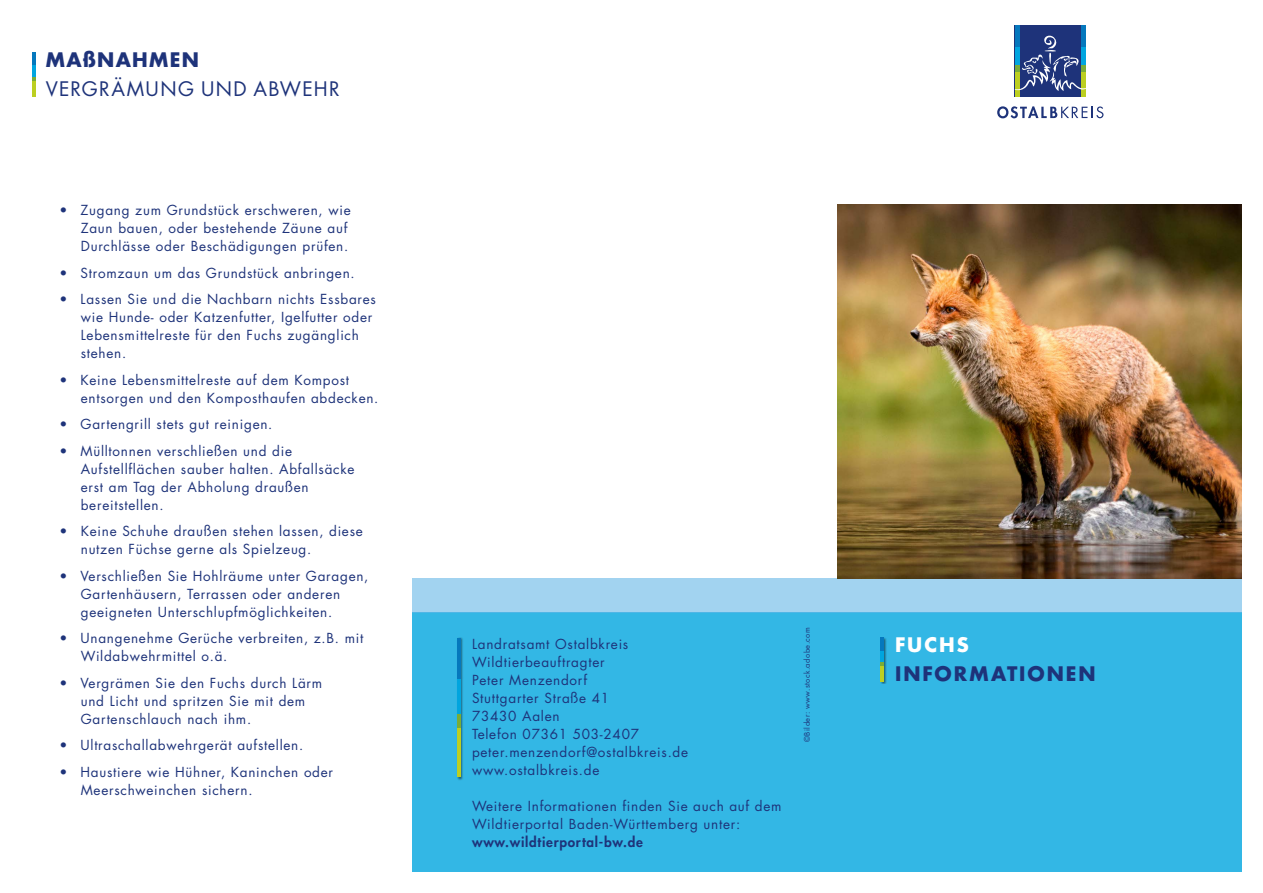
<style>
.page{position:relative;width:1263px;height:893px;background:#fff}
.page>*{position:absolute;margin:0;border:0;box-sizing:border-box;transform-origin:0 0}
.H2_Kapitel{font:19.5px/28.5px "Futura Std";letter-spacing:.065em;color:#1e337a}
.Titel_H1{font:700 19.5px "Futura Std";letter-spacing:.1em;color:#1e337a}
.Titel_H1-2{font:700 19.5px "Futura Std";letter-spacing:.095em;color:#fff}
.Text_book_9_12_55{font:13.5px/18px "Futura Std";letter-spacing:.055em;color:#1e337a}
.Text_book_9_12_55-2{font:800 13.5px "Futura Std";letter-spacing:.055em;color:#1e337a}
.Text_book_9_12_55-3{font:7.5px "Futura Std";letter-spacing:.055em;color:#1e337a}
.s1{font-weight:700}
</style>
<div class="page">
<div style="left:412px;top:612px;width:830px;height:260px;background:#33b7e5"></div>
<div style="left:412px;top:578px;width:830px;height:34px;background:#a2d3f0"></div>
<div style="left:880px;top:637px;width:7px;height:47px;background:#000;opacity:.5"></div>
<hr style="left:880px;top:638px;width:4px;height:13px;background:#0578bd">
<svg style="left:880px;top:662px;width:4px;height:4px"></svg>
<hr style="left:880px;top:651px;width:4px;height:11px;background:#00a5df">
<hr style="left:880px;top:666px;width:4px;height:15px;background:#bccf21">
<svg style="left:997px;top:106px;width:106px;height:12px"></svg>
<div style="left:1015px;top:26px;width:71px;height:71px;background:#1e337a"></div>
<hr style="left:1015px;top:26px;width:4px;height:21px;background:#0578bd">
<hr style="left:1015px;top:72px;width:4px;height:25px;background:#bccf21">
<div style="left:1081px;top:26px;width:5px;height:21px;background:#0578bd"></div>
<div style="left:1081px;top:72px;width:5px;height:25px;background:#bccf21"></div>
<svg style="left:1015px;top:34px;width:71px;height:57px"></svg>
<div style="left:457px;top:637px;width:7px;height:143px;background:#000;opacity:.5"></div>
<hr style="left:457px;top:638px;width:3px;height:41px;background:#0578bd">
<hr style="left:457px;top:714px;width:3px;height:14px;background:#79ac38">
<hr style="left:457px;top:679px;width:3px;height:35px;background:#00a5df">
<hr style="left:457px;top:728px;width:3px;height:49px;background:#bccf21">
<hr style="left:32px;top:52px;width:3px;height:14px;background:#0578bd">
<svg style="left:32px;top:66px;width:3px;height:15px"></svg>
<hr style="left:32px;top:81px;width:3px;height:16px;background:#bccf21">
<img style="left:838px;top:204px;width:404px;height:374px">
<h2 class="H2_Kapitel" style="left:46px;top:46px;width:295px"><span class="s1">MAßNAHMEN<br></span>VERGRÄMUNG UND ABWEHR</h2>
<p class="Text_book_9_12_55" style="left:81px;top:201px;width:271px;text-indent:-21px">• Zugang zum Grundstück erschweren, wie<br>Zaun bauen, oder bestehende Zäune auf<br>Durchlässe oder Beschädigungen prüfen.</p>
<p class="Text_book_9_12_55" style="left:60px;top:264px;width:297px">• Stromzaun um das Grundstück anbringen.</p>
<p class="Text_book_9_12_55" style="left:81px;top:290px;width:297px;text-indent:-21px">• Lassen Sie und die Nachbarn nichts Essbares wie Hunde- oder Katzenfutter, Igelfutter oder Lebensmittelreste für den Fuchs zugänglich stehen.</p>
<p class="Text_book_9_12_55" style="left:81px;top:371px;width:299px;text-indent:-21px">• Keine Lebensmittelreste auf dem Kompost entsorgen und den Komposthaufen abdecken.</p>
<p class="Text_book_9_12_55" style="left:60px;top:415px;width:214px">• Gartengrill stets gut reinigen.</p>
<p class="Text_book_9_12_55" style="left:81px;top:442px;width:275px;text-indent:-21px">• Mülltonnen verschließen und die<br>Aufstellflächen sauber halten. Abfallsäcke erst am Tag der Abholung draußen bereitstellen.</p>
<p class="Text_book_9_12_55" style="left:81px;top:522px;width:284px;text-indent:-21px">• Keine Schuhe draußen stehen lassen, diese nutzen Füchse gerne als Spielzeug.</p>
<p class="Text_book_9_12_55" style="left:81px;top:567px;width:289px;text-indent:-21px">• Verschließen Sie Hohlräume unter Garagen,<br>Gartenhäusern, Terrassen oder anderen geeigneten Unterschlupfmöglichkeiten.</p>
<p class="Text_book_9_12_55" style="left:81px;top:629px;width:284px;text-indent:-21px">• Unangenehme Gerüche verbreiten, z.B. mit<br>Wildabwehrmittel o.ä.</p>
<p class="Text_book_9_12_55" style="left:81px;top:674px;width:243px;text-indent:-21px">• Vergrämen Sie den Fuchs durch Lärm und Licht und spritzen Sie mit dem<br>Gartenschlauch nach ihm.</p>
<p class="Text_book_9_12_55" style="left:60px;top:736px;width:245px">• Ultraschallabwehrgerät aufstellen.</p>
<p class="Text_book_9_12_55" style="left:81px;top:763px;width:254px;text-indent:-21px">• Haustiere wie Hühner, Kaninchen oder<br>Meerschweinchen sichern.</p>
<p class="Text_book_9_12_55" style="left:472px;top:635px;width:158px">Landratsamt Ostalbkreis</p>
<p class="Text_book_9_12_55" style="left:472px;top:653px;width:134px">Wildtierbeauftragter<br>Peter Menzendorf</p>
<p class="Text_book_9_12_55" style="left:472px;top:689px;width:139px">Stuttgarter Straße 41</p>
<p class="Text_book_9_12_55" style="left:472px;top:707px;width:89px">73430 Aalen</p>
<p class="Text_book_9_12_55" style="left:472px;top:725px;width:168px">Telefon 07361 503-2407</p>
<p class="Text_book_9_12_55" style="left:472px;top:743px;width:218px">peter.menzendorf@ostalbkreis.de</p>
<p class="Text_book_9_12_55" style="left:472px;top:761px;width:129px">www.ostalbkreis.de</p>
<p class="Text_book_9_12_55" style="left:472px;top:797px;width:311px">Weitere Informationen finden Sie auch auf dem<br>Wildtierportal Baden-Württemberg unter:</p>
<p class="Text_book_9_12_55-2" style="left:472px;top:833px;width:172px">www.wildtierportal-bw.de</p>
<p class="Text_book_9_12_55-3" style="left:802px;top:742px;width:116px;rotate:-90deg">©Bilder: www.stock.adobe.com</p>
<h1 class="Titel_H1-2" style="left:895px;top:632px;width:75px">FUCHS</h1>
<h1 class="Titel_H1" style="left:895px;top:660px;width:202px">INFORMATIONEN</h1>
</div>
